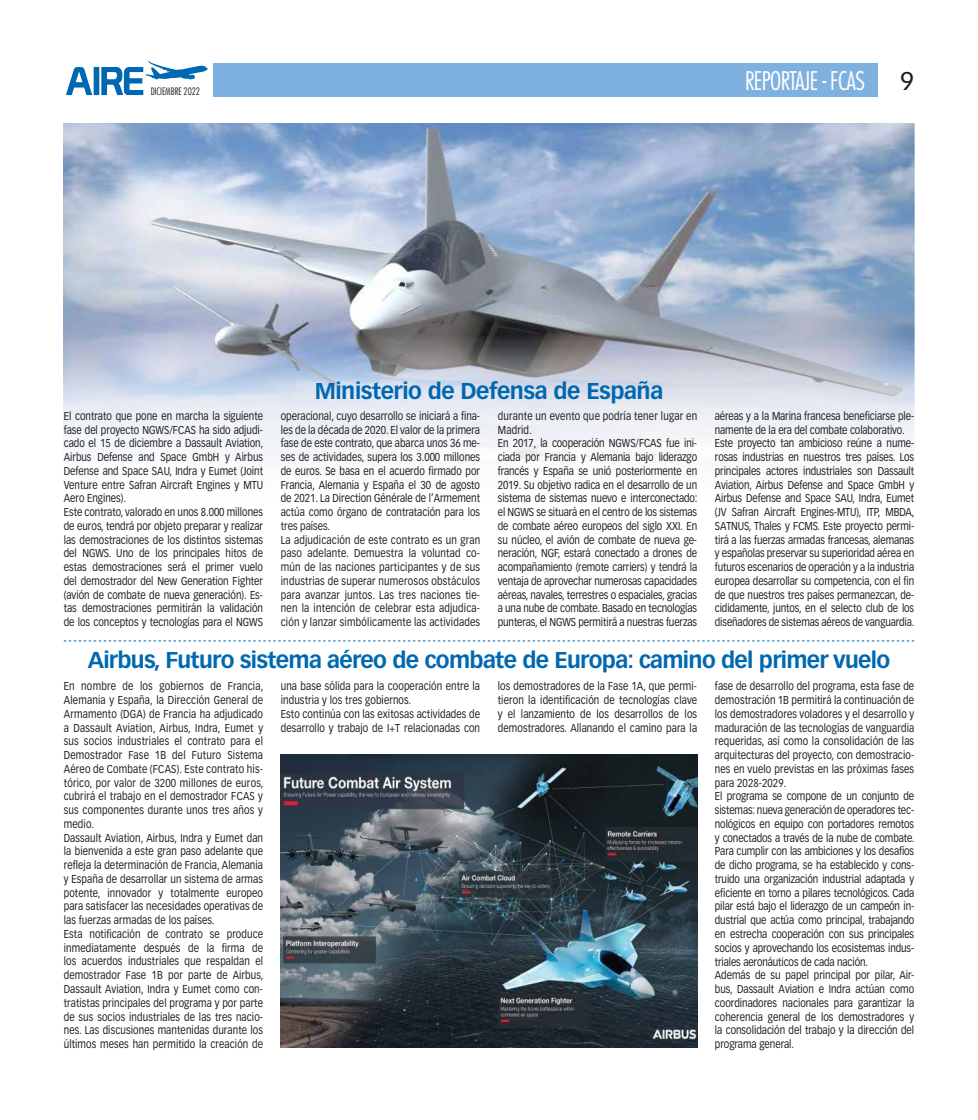
<style>
.page{position:relative;width:978px;height:1120px;background:#fff}
.page>*{position:absolute;margin:0;border:0;box-sizing:border-box;transform-origin:0 0}
.t1{font:300 condensed 25px "Futura Std";letter-spacing:-.025em;color:#fff}
.t2{font:25px "Vectora LT Pro";color:#1d1d1b}
.t3{font:700 22.5px "Vectora LT Pro";letter-spacing:-.03em;color:#0068b1}
.t4{font:11.25px/13.8px "Vectora LT Pro";color:#1d1d1b;scale:.85 1}
.t5{font:300 condensed 10px "Futura Std";letter-spacing:-.01em;color:#1d1d1b}
</style>
<div class="page">
<img style="left:64px;top:124px;width:850px;height:341px">
<svg style="left:66px;top:61px;width:142px;height:34px"></svg>
<div style="left:213px;top:64px;width:665px;height:33px;background:#7fb1e0"></div>
<img style="left:281px;top:755px;width:416px;height:292px">
<svg style="left:64px;top:640px;width:850px;height:1px"></svg>
<p class="t5" style="left:151px;top:85px;width:51px">DICIEMBRE 2022</p>
<h1 class="t1" style="left:745px;top:66px;width:122px">REPORTAJE - FCAS</h1>
<h1 class="t2" style="left:900px;top:66px;width:15px">9</h1>
<p class="t4" style="left:64px;top:409px;width:236px">El contrato que pone en marcha la siguiente fase del proyecto NGWS/FCAS ha sido adjudi&shy;cado el 15 de diciembre a Dassault Aviation, Airbus Defense and Space GmbH y Airbus Defense and Space SAU, Indra y Eumet (Joint Venture entre Safran Aircraft Engines y MTU Aero Engines).<br>Este contrato, valorado en unos 8.000 millones de euros, tendrá por objeto preparar y realizar las demostraciones de los distintos sistemas del NGWS. Uno de los principales hitos de estas demostraciones será el primer vuelo del demostrador del New Generation Fighter (avión de combate de nueva generación). Es&shy;tas demostraciones permitirán la validación de los conceptos y tecnologías para el NGWS</p>
<h2 class="t3" style="left:315px;top:377px;width:350px">Ministerio de Defensa de España</h2>
<p class="t4" style="left:281px;top:409px;width:236px">operacional, cuyo desarrollo se iniciará a fina&shy;les de la década de 2020. El valor de la primera fase de este contrato, que abarca unos 36 me&shy;ses de actividades, supera los 3.000 millones de euros. Se basa en el acuerdo firmado por Francia, Alemania y España el 30 de agosto de 2021. La Direction Générale de l’Armement actúa como órgano de contratación para los tres países.<br>La adjudicación de este contrato es un gran paso adelante. Demuestra la voluntad co&shy;mún de las naciones participantes y de sus industrias de superar numerosos obstáculos para avanzar juntos. Las tres naciones tie&shy;nen la intención de celebrar esta adjudica&shy;ción y lanzar simbólicamente las actividades</p>
<p class="t4" style="left:498px;top:409px;width:236px">durante un evento que podría tener lugar en Madrid.<br>En 2017, la cooperación NGWS/FCAS fue ini&shy;ciada por Francia y Alemania bajo liderazgo francés y España se unió posteriormente en 2019. Su objetivo radica en el desarrollo de un sistema de sistemas nuevo e interconectado: el NGWS se situará en el centro de los sistemas de combate aéreo europeos del siglo XXI. En su núcleo, el avión de combate de nueva ge&shy;neración, NGF, estará conectado a drones de acompañamiento (remote carriers) y tendrá la ventaja de aprovechar numerosas capacidades aéreas, navales, terrestres o espaciales, gracias a una nube de combate. Basado en tecnologías punteras, el NGWS permitirá a nuestras fuerzas</p>
<p class="t4" style="left:715px;top:409px;width:236px">aéreas y a la Marina francesa beneficiarse ple&shy;namente de la era del combate colaborativo.<br>Este proyecto tan ambicioso reúne a nume&shy;rosas industrias en nuestros tres países. Los principales actores industriales son Dassault Aviation, Airbus Defense and Space GmbH y Airbus Defense and Space SAU, Indra, Eumet (JV Safran Aircraft Engines-MTU), ITP, MBDA, SATNUS, Thales y FCMS. Este proyecto permi&shy;tirá a las fuerzas armadas francesas, alemanas y españolas preservar su superioridad aérea en futuros escenarios de operación y a la industria europea desarrollar su competencia, con el fin de que nuestros tres países permanezcan, de&shy;cididamente, juntos, en el selecto club de los diseñadores de sistemas aéreos de vanguardia.</p>
<h2 class="t3" style="left:88px;top:646px;width:804px">Airbus, Futuro sistema aéreo de combate de Europa: camino del primer vuelo</h2>
<p class="t4" style="left:64px;top:679px;width:236px">En nombre de los gobiernos de Francia, Alemania y España, la Dirección General de Armamento (DGA) de Francia ha adjudicado a Dassault Aviation, Airbus, Indra, Eumet y sus socios industriales el contrato para el Demostrador Fase 1B del Futuro Sistema Aéreo de Combate (FCAS). Este contrato his&shy;tórico, por valor de 3200 millones de euros, cubrirá el trabajo en el demostrador FCAS y sus componentes durante unos tres años y medio.<br>Dassault Aviation, Airbus, Indra y Eumet dan la bienvenida a este gran paso adelante que refleja la determinación de Francia, Alemania y España de desarrollar un sistema de armas potente, innovador y totalmente europeo para satisfacer las necesidades operativas de las fuerzas armadas de los países.<br>Esta notificación de contrato se produce inmediatamente después de la firma de los acuerdos industriales que respaldan el demostrador Fase 1B por parte de Airbus, Dassault Aviation, Indra y Eumet como con&shy;tratistas principales del programa y por parte de sus socios industriales de las tres nacio&shy;nes. Las discusiones mantenidas durante los últimos meses han permitido la creación de</p>
<p class="t4" style="left:281px;top:679px;width:236px">una base sólida para la cooperación entre la industria y los tres gobiernos.<br>Esto continúa con las exitosas actividades de desarrollo y trabajo de I+T relacionadas con</p>
<p class="t4" style="left:498px;top:679px;width:236px;text-align:justify">los demostradores de la Fase 1A, que permi&shy;tieron la identificación de tecnologías clave y el lanzamiento de los desarrollos de los demostradores. Allanando el camino para la</p>
<p class="t4" style="left:715px;top:679px;width:236px">fase de desarrollo del programa, esta fase de demostración 1B permitirá la continuación de los demostradores voladores y el desarrollo y maduración de las tecnologías de vanguardia requeridas, así como la consolidación de las arquitecturas del proyecto, con demostracio&shy;nes en vuelo previstas en las próximas fases para 2028-2029.<br>El programa se compone de un conjunto de sistemas: nueva generación de operadores tec&shy;nológicos en equipo con portadores remotos y conectados a través de la nube de combate.<br>Para cumplir con las ambiciones y los desafíos de dicho programa, se ha establecido y cons&shy;truido una organización industrial adaptada y eficiente en torno a pilares tecnológicos. Cada pilar está bajo el liderazgo de un campeón in&shy;dustrial que actúa como principal, trabajando en estrecha cooperación con sus principales socios y aprovechando los ecosistemas indus&shy;triales aeronáuticos de cada nación.<br>Además de su papel principal por pilar, Air&shy;bus, Dassault Aviation e Indra actúan como coordinadores nacionales para garantizar la coherencia general de los demostradores y la consolidación del trabajo y la dirección del programa general.</p>
</div>
